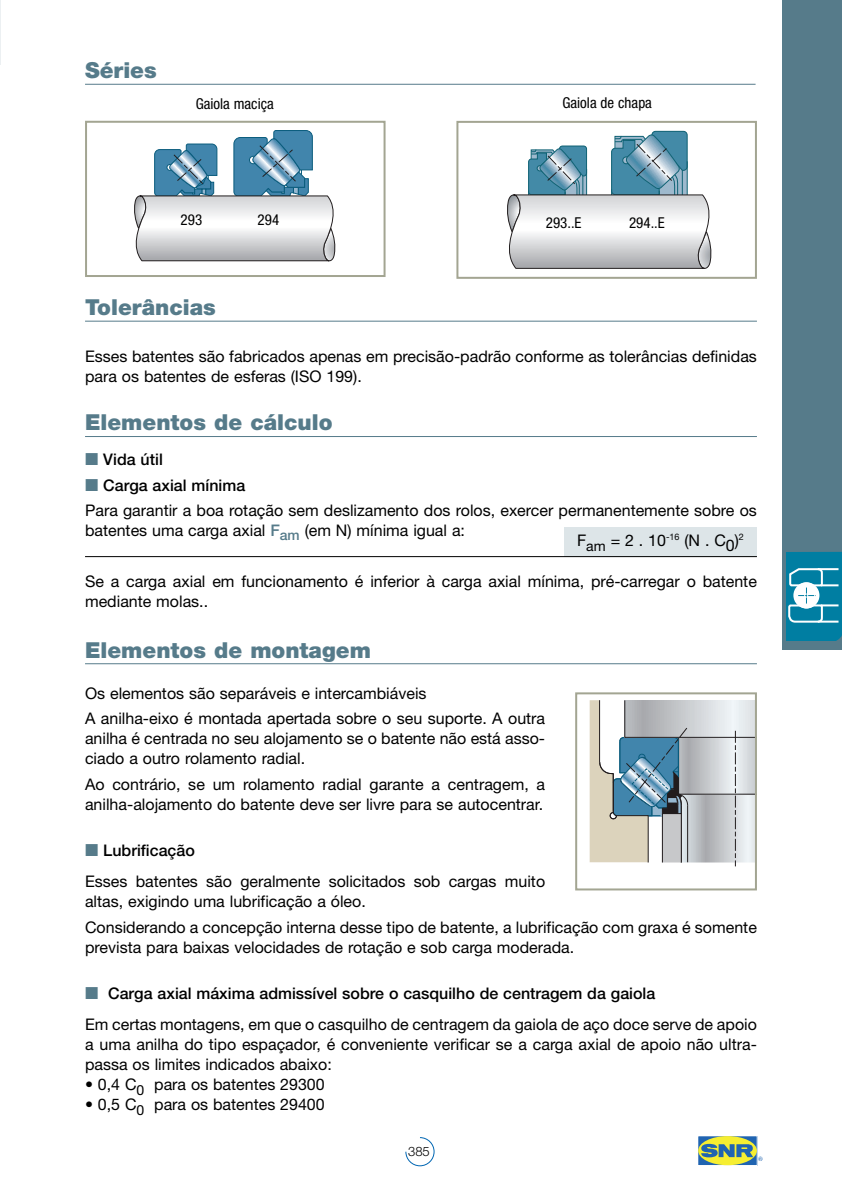
<style>
.page{position:relative;width:842px;height:1191px;background:#fff}
.page>*{position:absolute;margin:0;border:0;box-sizing:border-box;transform-origin:0 0}
.t1{font:900 22px "Helvetica Neue";color:#567b8a}
.t2{font:16px/20px "Helvetica Neue";color:#000}
.t3{font:500 16px/25.6px "Helvetica Neue";color:#000}
.t4{font:condensed 15px "Helvetica Neue";color:#000}
.t5{font:300 13px "Helvetica Neue";color:#000}
.s1{font-weight:500;color:#567b8a}
</style>
<div class="page">
<svg style="left:590px;top:700px;width:164px;height:166px;background:#bac3c6"></svg>
<div style="left:782px;top:0;width:60px;height:650px;background:#567b8a"></div>
<hr style="left:0;top:0;width:1px;height:64px;background:#ecf0f2">
<svg style="left:405px;top:1137px;width:29px;height:29px"></svg>
<svg style="left:787px;top:552px;width:55px;height:89px;background:#3196b3"></svg>
<div style="left:698px;top:1135px;width:59px;height:30px;background:#2064b1"></div>
<div style="left:698px;top:1135px;width:59px;height:30px;border:1px solid #fff"></div>
<div style="left:698px;top:1136px;width:59px;height:29px;background:#f6ee31;border-radius:50%"></div>
<svg style="left:701px;top:1143px;width:61px;height:18px"></svg>
<hr style="left:85px;top:84px;width:670px;height:1px;background:#567b8a">
<hr style="left:85px;top:321px;width:672px;height:1px;background:#567b8a">
<hr style="left:85px;top:663px;width:672px;height:1px;background:#567b8a">
<hr style="left:85px;top:436px;width:672px;height:1px;background:#567b8a">
<svg style="left:134px;top:130px;width:201px;height:131px"></svg>
<div style="left:85px;top:121px;width:301px;height:156px;border:2px solid #a3a592"></div>
<div style="left:564px;top:527px;width:193px;height:29px;background:#dde5e8"></div>
<hr style="left:85px;top:556px;width:672px;height:1px;background:#000">
<div style="left:575px;top:692px;width:182px;height:198px;border:2px solid #a3a592"></div>
<svg style="left:507px;top:131px;width:204px;height:138px"></svg>
<div style="left:456px;top:121px;width:301px;height:158px;border:2px solid #a3a592"></div>
<h1 class="t1" style="left:85px;top:62px;width:73px">Séries</h1>
<p class="t4" style="left:196px;top:98px;width:80px">Gaiola maciça</p>
<p class="t4" style="left:562px;top:97px;width:91px">Gaiola de chapa</p>
<p class="t4" style="left:181px;top:214px;width:23px">293</p>
<p class="t4" style="left:258px;top:214px;width:23px">294</p>
<p class="t4" style="left:546px;top:218px;width:37px">293..E</p>
<p class="t4" style="left:629px;top:218px;width:37px">294..E</p>
<h1 class="t1" style="left:85px;top:299px;width:132px">Tolerâncias</h1>
<p class="t2" style="left:85px;top:348px;width:673px">Esses batentes são fabricados apenas em precisão-padrão conforme as tolerâncias definidas para os batentes de esferas (ISO 199).</p>
<h1 class="t1" style="left:85px;top:414px;width:249px">Elementos de cálculo</h1>
<p class="t3" style="left:103px;top:448px;width:143px">Vida útil<br>Carga axial mínima</p>
<p class="t2" style="left:85px;top:501px;width:673px">Para garantir a boa rotação sem deslizamento dos rolos, exercer permanentemente sobre os batentes uma carga axial <span class="s1">F</span><sub>am</sub> (em N) mínima igual a:</p>
<p class="t2" style="left:85px;top:573px;width:673px">Se a carga axial em funcionamento é inferior à carga axial mínima, pré-carregar o batente mediante molas..</p>
<p class="t2" style="left:577px;top:532px;width:168px">F<sub>am</sub> = 2 . 10<sup>-16</sup> (N . C0)<sup>2</sup></p>
<h1 class="t1" style="left:85px;top:642px;width:287px">Elementos de montagem</h1>
<p class="t2" style="left:85px;top:682px;width:462px;line-height:25.6px">Os elementos são separáveis e intercambiáveis<br>A anilha-eixo é montada apertada sobre o seu suporte. A outra</p>
<p class="t2" style="left:85px;top:730px;width:462px">anilha é centrada no seu alojamento se o batente não está asso&shy;ciado a outro rolamento radial.</p>
<p class="t2" style="left:85px;top:776px;width:462px">Ao contrário, se um rolamento radial garante a centragem, a anilha-alojamento do batente deve ser livre para se autocentrar.</p>
<p class="t3" style="left:103px;top:839px;width:93px">Lubrificação</p>
<p class="t2" style="left:85px;top:873px;width:462px">Esses batentes são geralmente solicitados sob cargas muito altas, exigindo uma lubrificação a óleo.</p>
<p class="t2" style="left:85px;top:918px;width:673px">Considerando a concepção interna desse tipo de batente, a lubrificação com graxa é somente prevista para baixas velocidades de rotação e sob carga moderada.</p>
<p class="t3" style="left:108px;top:981px;width:549px">Carga axial máxima admissível sobre o casquilho de centragem da gaiola</p>
<p class="t2" style="left:85px;top:1015px;width:673px;text-align:justify">Em certas montagens, em que o casquilho de centragem da gaiola de aço doce serve de apoio a uma anilha do tipo espaçador, é conveniente verificar se a carga axial de apoio não ultra&shy;passa os limites indicados abaixo:</p>
<p class="t2" style="left:85px;top:1075px;width:241px">• 0,4 C<sub>0</sub> para os batentes 29300</p>
<p class="t2" style="left:85px;top:1095px;width:241px">• 0,5 C<sub>0</sub> para os batentes 29400</p>
<p class="t5" style="left:408px;top:1146px;width:23px">385</p>
</div>
